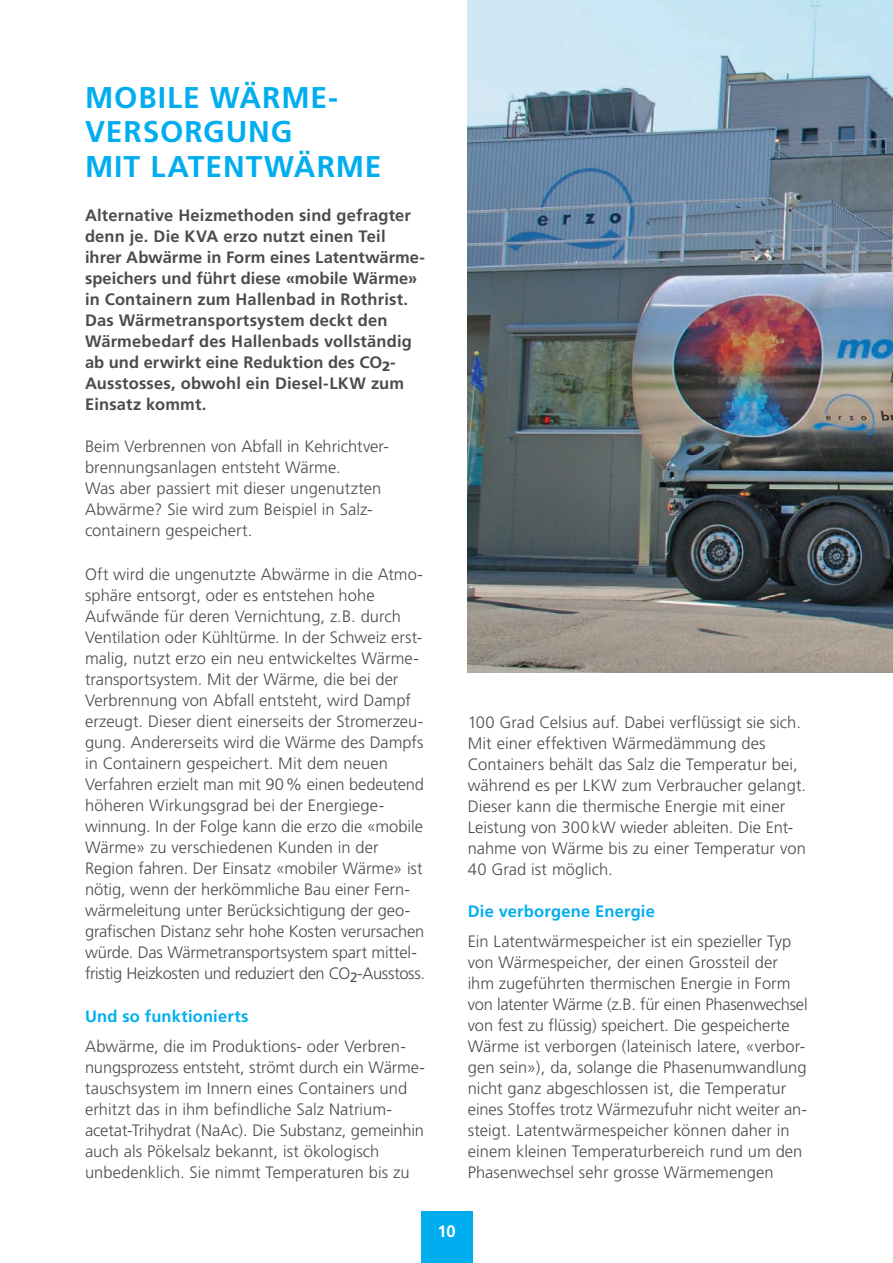
<style>
.page{position:relative;width:893px;height:1263px;background:#fff}
.page>*{position:absolute;margin:0;border:0;box-sizing:border-box;transform-origin:0 0}
.t1{font:700 30px/34.5px "Frutiger CE";letter-spacing:.03em;color:#00aeef}
.t2{font:300 16.5px/21px "Frutiger CE";color:#4b4c4d}
.t3{font:700 16.5px/21px "Frutiger CE";letter-spacing:.01em;color:#4b4c4d}
.t4{font:700 16.5px "Frutiger CE";letter-spacing:.01em;color:#00aeef}
.t5{font:700 16.5px "Frutiger CE";color:#fff}
</style>
<div class="page">
<div style="left:421px;top:1212px;width:51px;height:51px;background:#00aeef"></div>
<img style="left:468px;top:0;width:425px;height:672px">
<h1 class="t1" style="left:85px;top:80px;width:298px">MOBILE WÄRME-<br>VERSORGUNG<br>MIT LATENTWÄRME</h1>
<p class="t3" style="left:85px;top:205px;width:342px">Alternative Heizmethoden sind gefragter denn je. Die KVA erzo nutzt einen Teil ihrer Abwärme in Form eines Latentwärme&shy;speichers und führt diese «mobile Wärme» in Containern zum Hallenbad in Rothrist.<br>Das Wärmetransportsystem deckt den Wärmebedarf des Hallenbads vollständig ab und erwirkt eine Reduktion des CO<sub>2</sub>- Ausstosses, obwohl ein Diesel-LKW zum Einsatz kommt.</p>
<p class="t2" style="left:85px;top:436px;width:305px">Beim Verbrennen von Abfall in Kehrichtver&shy;brennungsanlagen entsteht Wärme.<br>Was aber passiert mit dieser ungenutzten Abwärme? Sie wird zum Beispiel in Salz&shy;containern gespeichert.</p>
<p class="t2" style="left:85px;top:563px;width:342px">Oft wird die ungenutzte Abwärme in die Atmo&shy;sphäre entsorgt, oder es entstehen hohe Aufwände für deren Vernichtung, z.B. durch Ventilation oder Kühltürme. In der Schweiz erst&shy;malig, nutzt erzo ein neu entwickeltes Wärme&shy;transportsystem. Mit der Wärme, die bei der Verbrennung von Abfall entsteht, wird Dampf erzeugt. Dieser dient einerseits der Stromerzeu&shy;gung. Andererseits wird die Wärme des Dampfs in Containern gespeichert. Mit dem neuen Verfahren erzielt man mit 90 % einen bedeutend höheren Wirkungsgrad bei der Energiege&shy;winnung. In der Folge kann die erzo die «mobile Wärme» zu verschiedenen Kunden in der Region fahren. Der Einsatz «mobiler Wärme» ist nötig, wenn der herkömmliche Bau einer Fern&shy;wärmeleitung unter Berücksichtigung der geo&shy;grafischen Distanz sehr hohe Kosten verursachen würde. Das Wärmetransportsystem spart mittel&shy;fristig Heizkosten und reduziert den CO<sub>2</sub>-Ausstoss.</p>
<p class="t4" style="left:85px;top:1006px;width:165px">Und so funktionierts</p>
<p class="t2" style="left:85px;top:1035px;width:342px">Abwärme, die im Produktions- oder Verbren&shy;nungsprozess entsteht, strömt durch ein Wärme&shy;tauschsystem im Innern eines Containers und erhitzt das in ihm befindliche Salz Natrium&shy;acetat-Trihydrat (NaAc). Die Substanz, gemeinhin auch als Pökelsalz bekannt, ist ökologisch unbedenklich. Sie nimmt Temperaturen bis zu</p>
<p class="t2" style="left:468px;top:712px;width:340px">100 Grad Celsius auf. Dabei verflüssigt sie sich.<br>Mit einer effektiven Wärmedämmung des Containers behält das Salz die Temperatur bei, während es per LKW zum Verbraucher gelangt.<br>Dieser kann die thermische Energie mit einer Leistung von 300 kW wieder ableiten. Die Ent&shy;nahme von Wärme bis zu einer Temperatur von 40 Grad ist möglich.</p>
<p class="t4" style="left:468px;top:901px;width:189px">Die verborgene Energie</p>
<p class="t2" style="left:468px;top:930px;width:341px">Ein Latentwärmespeicher ist ein spezieller Typ von Wärmespeicher, der einen Grossteil der ihm zugeführten thermischen Energie in Form von latenter Wärme (z.B. für einen Phasenwechsel von fest zu flüssig) speichert. Die gespeicherte Wärme ist verborgen (lateinisch latere, «verbor&shy;gen sein»), da, solange die Phasenumwandlung nicht ganz abgeschlossen ist, die Temperatur eines Stoffes trotz Wärmezufuhr nicht weiter an&shy;steigt. Latentwärmespeicher können daher in einem kleinen Temperaturbereich rund um den Phasenwechsel sehr grosse Wärmemengen</p>
<p class="t5" style="left:437px;top:1222px;width:20px">10</p>
</div>
